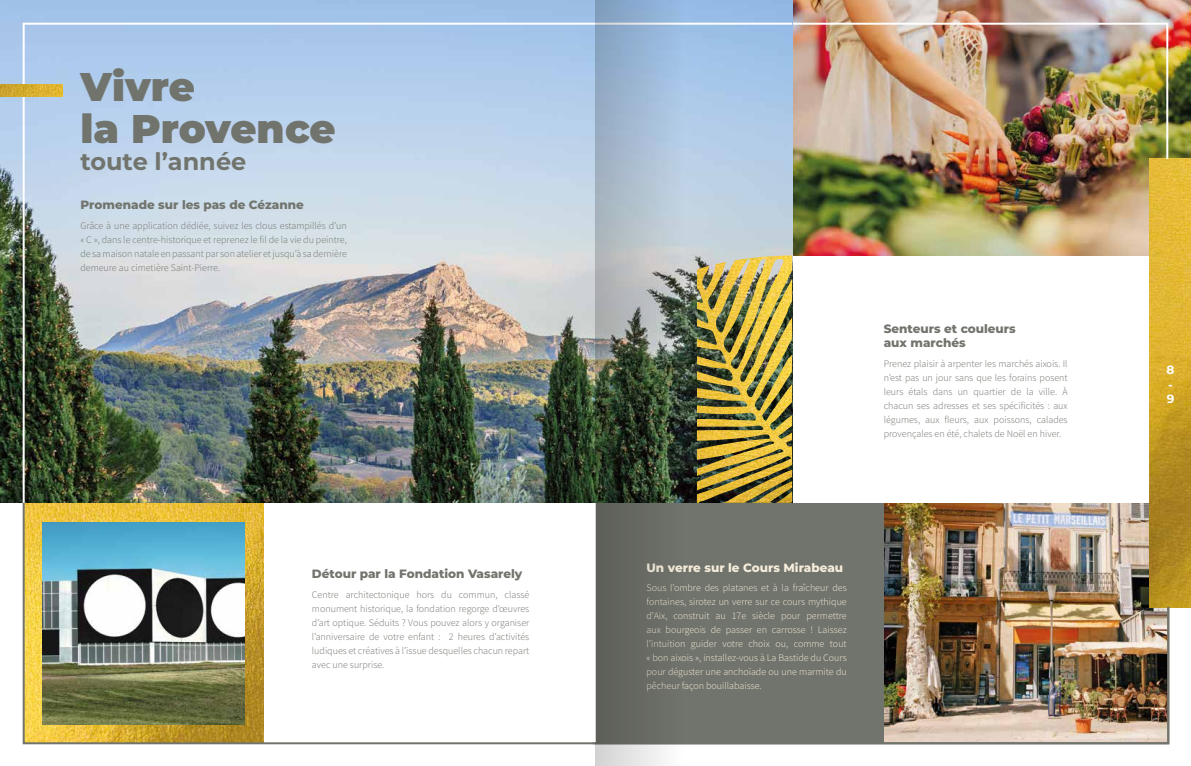
<style>
.page{position:relative;width:1191px;height:766px;background:#fff}
.page>*{position:absolute;margin:0;border:0;box-sizing:border-box;transform-origin:0 0}
.t1{font:900 40px/42px "Montserrat";color:#71746c}
.t2{font:700 24px "Montserrat";color:#71746c}
.t3{font:800 12px/14px "Montserrat";color:#71746c}
.t4{font:800 12px "Montserrat";color:#f5ecdb}
.t5{font:700 12px/14.4px "Montserrat";color:#fff}
.t6{font:300 10px/14px "Source Sans Pro";color:#71746c;text-align:justify}
.t7{font:300 10px/14px "Source Sans Pro";color:#f5ecdb;text-align:justify}
</style>
<div class="page">
<img style="left:792px;top:0;width:399px;height:255px">
<img style="left:0;top:0;width:792px;height:502px">
<img style="left:1149px;top:159px;width:42px;height:448px">
<img style="left:794px;top:22px;width:375px;height:139px">
<img style="left:22px;top:500px;width:1148px;height:245px">
<img style="left:22px;top:22px;width:772px;height:482px">
<img style="left:0;top:85px;width:62px;height:12px">
<svg style="left:595px;top:0;width:88px;height:765px"></svg>
<h1 class="t1" style="left:80px;top:63px;width:257px">Vivre<br>la Provence</h1>
<h2 class="t2" style="left:80px;top:144px;width:167px">toute l’année</h2>
<p class="t3" style="left:80px;top:197px;width:225px">Promenade sur les pas de Cézanne</p>
<p class="t6" style="left:80px;top:218px;width:268px">Grâce à une application dédiée, suivez les clous estampillés d’un « C », dans le centre-historique et reprenez le fil de la vie du peintre, de sa maison natale en passant par son atelier et jusqu’à sa dernière demeure au cimetière Saint-Pierre.</p>
<p class="t3" style="left:312px;top:566px;width:212px">Détour par la Fondation Vasarely</p>
<p class="t6" style="left:312px;top:587px;width:219px">Centre architectonique hors du commun, classé monument historique, la fondation regorge d’œuvres d’art optique. Séduits ? Vous pouvez alors y organiser l’anniversaire de votre enfant : 2 heures d’activités ludiques et créatives à l’issue desquelles chacun repart avec une surprise.</p>
<p class="t3" style="left:883px;top:321px;width:134px">Senteurs et couleurs aux marchés</p>
<p class="t6" style="left:883px;top:356px;width:185px">Prenez plaisir à arpenter les marchés aixois. Il n’est pas un jour sans que les forains posent leurs étals dans un quartier de la ville. À chacun ses adresses et ses spécificités : aux légumes, aux fleurs, aux poissons, calades provençales en été, chalets de Noël en hiver.</p>
<p class="t4" style="left:646px;top:558px;width:198px">Un verre sur le Cours Mirabeau</p>
<p class="t7" style="left:646px;top:581px;width:202px">Sous l’ombre des platanes et à la fraîcheur des fontaines, sirotez un verre sur ce cours mythique d’Aix, construit au 17e siècle pour permettre aux bourgeois de passer en carrosse ! Laissez l’intuition guider votre choix ou, comme tout « bon aixois », installez-vous à La Bastide du Cours pour déguster une anchoïade ou une marmite du pêcheur façon bouillabaisse.</p>
<p class="t5" style="left:1166px;top:362px;width:9px">8 -<br>9</p>
</div>
